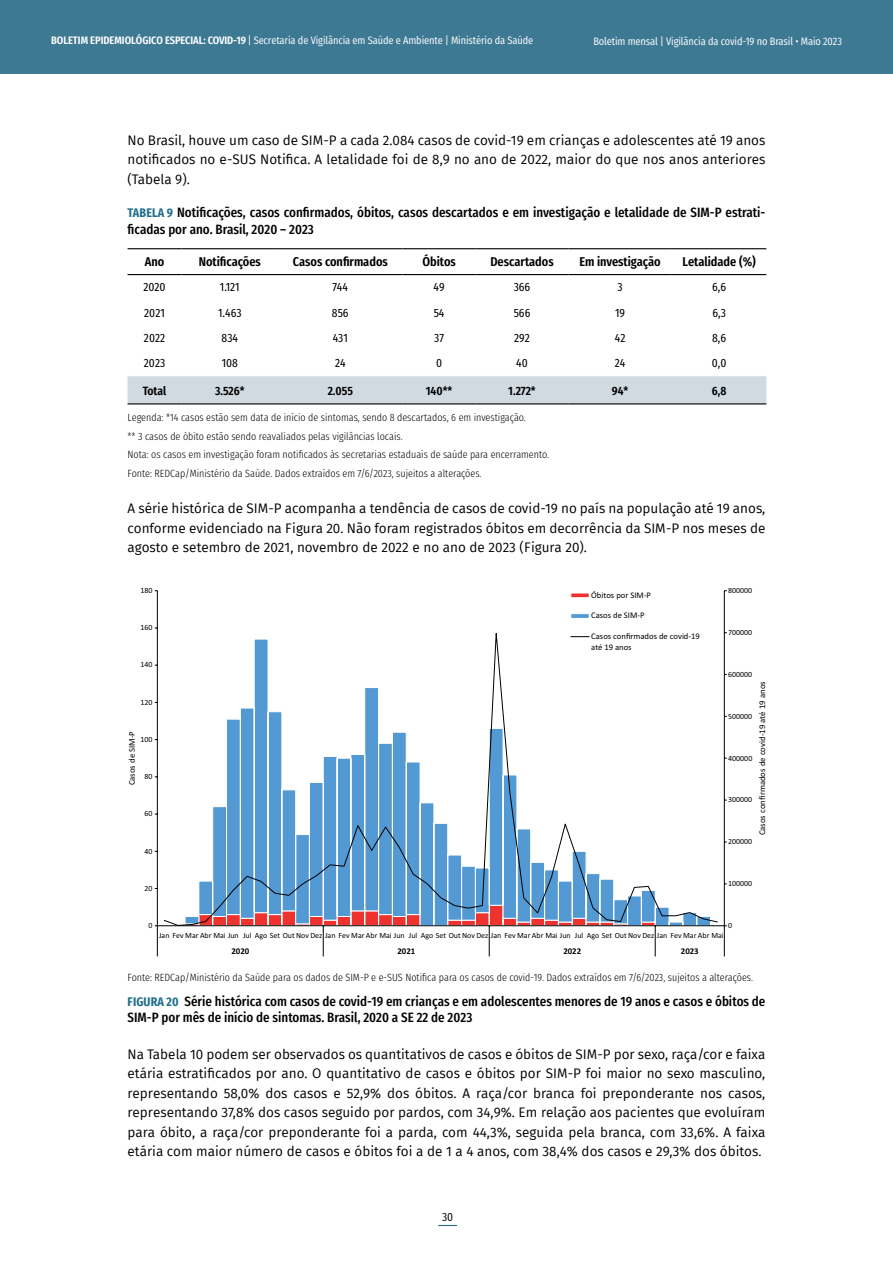
<style>
.page{position:relative;width:893px;height:1263px;background:#fff}
.page>*{position:absolute;margin:0;border:0;box-sizing:border-box;transform-origin:0 0}
.t1{font:13.5px/19.5px "Fira Sans";color:#000;text-align:justify}
.t2{font:500 13.5px/16.5px "Fira Sans Condensed";color:#000}
.t3{font:600 12.75px "Fira Sans Condensed";color:#000}
.t4{font:12px "Fira Sans Condensed";color:#000}
.t5{font:600 12px "Fira Sans Condensed";color:#000}
.t6{font:12px "Fira Sans Condensed";color:#000}
.t7{font:10.8px "Fira Sans Condensed";letter-spacing:-.01em;color:#fff}
.t8{font:300 10.5px/18.5px "Fira Sans Condensed";color:#000}
.t9{font:700 8.85px "Calibri";color:#000}
.t10{font:8.7px/10.5px "Calibri";color:#000}
.t11{font:7.95px "Calibri";color:#000}
.s1{font-weight:600}
.s2{font-style:inherit}
.s3{font-weight:700;font-size:12.45px;color:#22708c}
</style>
<div class="page">
<div style="left:0;top:0;width:893px;height:74px;background:#3e7994"></div>
<svg style="left:438px;top:1225px;width:19px;height:1px"></svg>
<svg style="left:128px;top:275px;width:638px;height:1px"></svg>
<div style="left:128px;top:376px;width:638px;height:27px;background:#d1d9e1"></div>
<hr style="left:128px;top:248px;width:54px;height:1px;background:#000">
<hr style="left:182px;top:248px;width:96px;height:1px;background:#000">
<hr style="left:278px;top:248px;width:125px;height:1px;background:#000">
<hr style="left:403px;top:248px;width:73px;height:1px;background:#000">
<hr style="left:476px;top:248px;width:92px;height:1px;background:#000">
<hr style="left:568px;top:248px;width:104px;height:1px;background:#000">
<hr style="left:672px;top:248px;width:94px;height:1px;background:#000">
<hr style="left:128px;top:274px;width:54px;height:1px;background:#000">
<hr style="left:182px;top:274px;width:96px;height:1px;background:#000">
<hr style="left:278px;top:274px;width:125px;height:1px;background:#000">
<hr style="left:403px;top:274px;width:73px;height:1px;background:#000">
<hr style="left:476px;top:274px;width:92px;height:1px;background:#000">
<hr style="left:568px;top:274px;width:104px;height:1px;background:#000">
<hr style="left:672px;top:274px;width:94px;height:1px;background:#000">
<hr style="left:128px;top:403px;width:54px;height:1px;background:#000">
<hr style="left:182px;top:403px;width:96px;height:1px;background:#000">
<hr style="left:278px;top:403px;width:125px;height:1px;background:#000">
<hr style="left:403px;top:403px;width:73px;height:1px;background:#000">
<hr style="left:476px;top:403px;width:92px;height:1px;background:#000">
<hr style="left:568px;top:403px;width:104px;height:1px;background:#000">
<hr style="left:672px;top:403px;width:94px;height:1px;background:#000">
<hr style="left:724px;top:591px;width:1px;height:335px;background:#000">
<hr style="left:157px;top:591px;width:1px;height:335px;background:#000">
<hr style="left:157px;top:925px;width:567px;height:1px;background:#000">
<svg style="left:155px;top:925px;width:3px;height:31px"></svg>
<svg style="left:184px;top:926px;width:472px;height:30px"></svg>
<svg style="left:724px;top:925px;width:3px;height:31px"></svg>
<svg style="left:163px;top:633px;width:555px;height:293px"></svg>
<svg style="left:570px;top:593px;width:20px;height:5px"></svg>
<svg style="left:570px;top:614px;width:20px;height:4px"></svg>
<svg style="left:571px;top:636px;width:18px;height:1px"></svg>
<p class="t7" style="left:51px;top:30px;width:484px"><span class="s1">BOLETIM EPIDEMIOLÓGICO ESPECIAL: COVID-19</span> <span class="s2">|</span> Secretaria de Vigilância em Saúde e Ambiente | Ministério da Saúde</p>
<p class="t7" style="left:593px;top:31px;width:250px">Boletim mensal | Vigilância da covid-19 no Brasil • Maio 2023</p>
<p class="t1" style="left:128px;top:130px;width:639px">No Brasil, houve um caso de SIM-P a cada 2.084 casos de covid-19 em crianças e adolescentes até 19 anos notificados no e-SUS Notifica. A letalidade foi de 8,9 no ano de 2022, maior do que nos anos anteriores (Tabela 9).</p>
<p class="t2" style="left:128px;top:203px;width:638px"><span class="s3">TABELA 9</span> Notificações, casos confirmados, óbitos, casos descartados e em investigação e letalidade de SIM-P estrati&shy;ficadas por ano. Brasil, 2020 – 2023</p>
<p class="t3" style="left:145px;top:250px;width:21px">Ano</p>
<p class="t3" style="left:199px;top:250px;width:64px">Notificações</p>
<p class="t3" style="left:293px;top:250px;width:96px">Casos confirmados</p>
<p class="t3" style="left:422px;top:250px;width:35px">Óbitos</p>
<p class="t3" style="left:490px;top:250px;width:65px">Descartados</p>
<p class="t3" style="left:579px;top:250px;width:83px">Em investigação</p>
<p class="t3" style="left:682px;top:250px;width:75px">Letalidade (%)</p>
<p class="t4" style="left:143px;top:276px;width:24px">2020</p>
<p class="t4" style="left:220px;top:276px;width:21px">1.121</p>
<p class="t4" style="left:333px;top:276px;width:17px">744</p>
<p class="t4" style="left:434px;top:276px;width:13px">49</p>
<p class="t4" style="left:514px;top:276px;width:18px">366</p>
<p class="t4" style="left:617px;top:276px;width:7px">3</p>
<p class="t4" style="left:712px;top:276px;width:16px">6,6</p>
<p class="t4" style="left:144px;top:301px;width:22px">2021</p>
<p class="t4" style="left:218px;top:301px;width:25px">1.463</p>
<p class="t4" style="left:332px;top:301px;width:18px">856</p>
<p class="t4" style="left:434px;top:301px;width:12px">54</p>
<p class="t4" style="left:514px;top:301px;width:18px">566</p>
<p class="t4" style="left:615px;top:301px;width:12px">19</p>
<p class="t4" style="left:712px;top:301px;width:15px">6,3</p>
<p class="t4" style="left:144px;top:327px;width:23px">2022</p>
<p class="t4" style="left:222px;top:327px;width:18px">834</p>
<p class="t4" style="left:333px;top:327px;width:17px">431</p>
<p class="t4" style="left:434px;top:327px;width:11px">37</p>
<p class="t4" style="left:514px;top:327px;width:17px">292</p>
<p class="t4" style="left:615px;top:327px;width:12px">42</p>
<p class="t4" style="left:712px;top:327px;width:16px">8,6</p>
<p class="t4" style="left:144px;top:352px;width:23px">2023</p>
<p class="t4" style="left:222px;top:352px;width:18px">108</p>
<p class="t4" style="left:335px;top:352px;width:12px">24</p>
<p class="t4" style="left:436px;top:352px;width:8px">0</p>
<p class="t4" style="left:516px;top:352px;width:13px">40</p>
<p class="t4" style="left:615px;top:352px;width:12px">24</p>
<p class="t4" style="left:712px;top:352px;width:16px">0,0</p>
<p class="t5" style="left:143px;top:380px;width:25px">Total</p>
<p class="t5" style="left:215px;top:380px;width:31px">3.526*</p>
<p class="t5" style="left:328px;top:380px;width:27px">2.055</p>
<p class="t5" style="left:426px;top:380px;width:28px">140**</p>
<p class="t5" style="left:508px;top:380px;width:29px">1.272*</p>
<p class="t5" style="left:612px;top:380px;width:18px">94*</p>
<p class="t5" style="left:712px;top:380px;width:16px">6,8</p>
<p class="t8" style="left:128px;top:407px;width:423px">Legenda: *14 casos estão sem data de início de sintomas, sendo 8 descartados, 6 em investigação.<br>** 3 casos de óbito estão sendo reavaliados pelas vigilâncias locais.<br>Nota: os casos em investigação foram notificados às secretarias estaduais de saúde para encerramento.<br>Fonte: REDCap/Ministério da Saúde. Dados extraídos em 7/6/2023, sujeitos a alterações.</p>
<p class="t1" style="left:128px;top:498px;width:639px">A série histórica de SIM-P acompanha a tendência de casos de covid-19 no país na população até 19 anos, conforme evidenciado na Figura 20. Não foram registrados óbitos em decorrência da SIM-P nos meses de agosto e setembro de 2021, novembro de 2022 e no ano de 2023 (Figura 20).</p>
<p class="t11" style="left:141px;top:585px;width:14px">180</p>
<p class="t11" style="left:141px;top:622px;width:14px">160</p>
<p class="t11" style="left:141px;top:660px;width:14px">140</p>
<p class="t11" style="left:141px;top:697px;width:14px">120</p>
<p class="t10" style="left:127px;top:785px;width:56px;rotate:-90deg">Casos de SIM-P</p>
<p class="t11" style="left:141px;top:734px;width:14px">100</p>
<p class="t11" style="left:145px;top:771px;width:10px">80</p>
<p class="t11" style="left:145px;top:809px;width:10px">60</p>
<p class="t11" style="left:145px;top:846px;width:10px">40</p>
<p class="t11" style="left:145px;top:883px;width:10px">20</p>
<p class="t11" style="left:149px;top:920px;width:6px">0</p>
<p class="t10" style="left:591px;top:590px;width:61px">Óbitos por SIM-P</p>
<p class="t10" style="left:591px;top:610px;width:55px">Casos de SIM-P</p>
<p class="t10" style="left:591px;top:631px;width:110px">Casos confirmados de covid-19 até 19 anos</p>
<p class="t11" style="left:728px;top:585px;width:26px">800000</p>
<p class="t11" style="left:728px;top:627px;width:26px">700000</p>
<p class="t11" style="left:728px;top:669px;width:26px">600000</p>
<p class="t10" style="left:757px;top:835px;width:155px;rotate:-90deg">Casos confirmados de covid-19 até 19 anos</p>
<p class="t11" style="left:728px;top:711px;width:26px">500000</p>
<p class="t11" style="left:728px;top:753px;width:26px">400000</p>
<p class="t11" style="left:728px;top:795px;width:26px">300000</p>
<p class="t11" style="left:728px;top:837px;width:26px">200000</p>
<p class="t11" style="left:728px;top:878px;width:26px">100000</p>
<p class="t11" style="left:728px;top:920px;width:6px">0</p>
<p class="t11" style="left:159px;top:931px;width:566px">Jan Fev Mar Abr Mai Jun Jul Ago Set Out Nov Dez Jan Fev Mar Abr Mai Jun Jul Ago Set Out Nov Dez Jan Fev Mar Abr Mai Jun Jul Ago Set Out Nov Dez Jan Fev Mar Abr Mai</p>
<p class="t9" style="left:231px;top:945px;width:19px">2020</p>
<p class="t9" style="left:397px;top:945px;width:19px">2021</p>
<p class="t9" style="left:563px;top:945px;width:19px">2022</p>
<p class="t9" style="left:681px;top:945px;width:19px">2023</p>
<p class="t8" style="left:128px;top:967px;width:627px">Fonte: REDCap/Ministério da Saúde para os dados de SIM-P e e-SUS Notifica para os casos de covid-19. Dados extraídos em 7/6/2023, sujeitos a alterações.</p>
<p class="t2" style="left:128px;top:991px;width:639px"><span class="s3">FIGURA 20</span> Série histórica com casos de covid-19 em crianças e em adolescentes menores de 19 anos e casos e óbitos de<br>SIM-P por mês de início de sintomas. Brasil, 2020 a SE 22 de 2023</p>
<p class="t1" style="left:128px;top:1044px;width:639px">Na Tabela 10 podem ser observados os quantitativos de casos e óbitos de SIM-P por sexo, raça/cor e faixa etária estratificados por ano. O quantitativo de casos e óbitos por SIM-P foi maior no sexo masculino, representando 58,0% dos casos e 52,9% dos óbitos. A raça/cor branca foi preponderante nos casos, representando 37,8% dos casos seguido por pardos, com 34,9%. Em relação aos pacientes que evoluíram para óbito, a raça/cor preponderante foi a parda, com 44,3%, seguida pela branca, com 33,6%. A faixa etária com maior número de casos e óbitos foi a de 1 a 4 anos, com 38,4% dos casos e 29,3% dos óbitos.</p>
<p class="t6" style="left:442px;top:1205px;width:13px">30</p>
</div>
